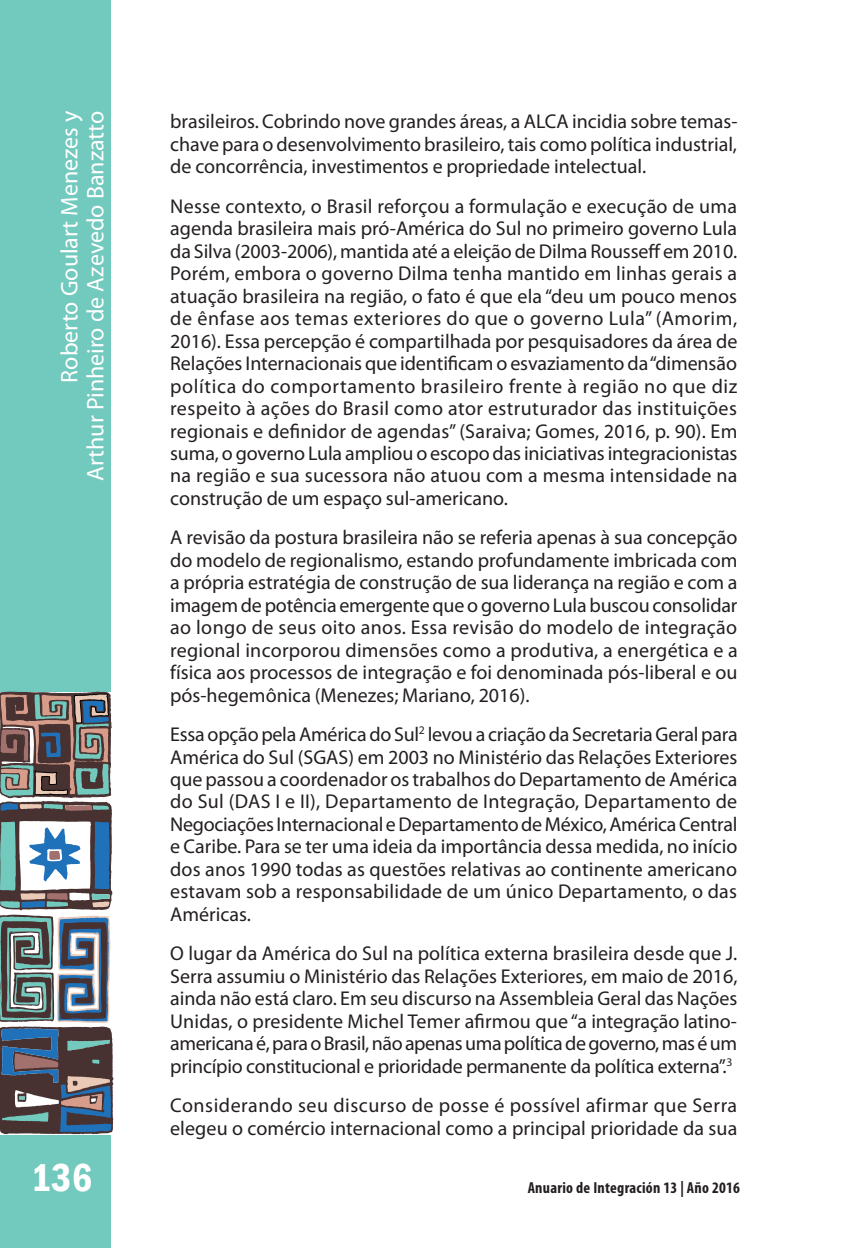
<style>
.page{position:relative;width:851px;height:1248px;background:#fff}
.page>*{position:absolute;margin:0;border:0;box-sizing:border-box;transform-origin:0 0}
.t1{font:600 condensed 40px "Franklin Gothic";color:#fff}
.t2{font:24px/26px "Myriad Pro";color:#fff;text-align:right}
.primerparrafo{font:20px/22.4px "Myriad Pro";letter-spacing:.005em;color:#231f20;text-align:justify}
.t3{font:700 condensed 16px "Myriad Pro";letter-spacing:.015em;color:#231f20}
</style>
<div class="page">
<div style="left:0;top:0;width:111px;height:1247px;background:#72c9bd"></div>
<svg style="left:0;top:691px;width:113px;height:443px;background:#777d84"></svg>
<p class="t2" style="left:56px;top:481px;width:372px;rotate:-90deg">Roberto Goulart Menezes y<br>Arthur Pinheiro de Azevedo Banzatto</p>
<p class="primerparrafo" style="left:170px;top:110px;width:568px">brasileiros. Cobrindo nove grandes áreas, a ALCA incidia sobre temas&shy;chave para o desenvolvimento brasileiro, tais como política industrial, de concorrência, investimentos e propriedade intelectual.</p>
<p class="primerparrafo" style="left:170px;top:195px;width:569px">Nesse contexto, o Brasil reforçou a formulação e execução de uma agenda brasileira mais pró-América do Sul no primeiro governo Lula da Silva (2003-2006), mantida até a eleição de Dilma Rousseff em 2010.<br>Porém, embora o governo Dilma tenha mantido em linhas gerais a atuação brasileira na região, o fato é que ela “deu um pouco menos de ênfase aos temas exteriores do que o governo Lula” (Amorim, 2016). Essa percepção é compartilhada por pesquisadores da área de Relações Internacionais que identificam o esvaziamento da “dimensão política do comportamento brasileiro frente à região no que diz respeito à ações do Brasil como ator estruturador das instituições regionais e definidor de agendas” (Saraiva; Gomes, 2016, p. 90). Em suma, o governo Lula ampliou o escopo das iniciativas integracionistas na região e sua sucessora não atuou com a mesma intensidade na construção de um espaço sul-americano.</p>
<p class="primerparrafo" style="left:170px;top:526px;width:569px">A revisão da postura brasileira não se referia apenas à sua concepção do modelo de regionalismo, estando profundamente imbricada com a própria estratégia de construção de sua liderança na região e com a imagem de potência emergente que o governo Lula buscou consolidar ao longo de seus oito anos. Essa revisão do modelo de integração regional incorporou dimensões como a produtiva, a energética e a física aos processos de integração e foi denominada pós-liberal e ou pós-hegemônica (Menezes; Mariano, 2016).</p>
<p class="primerparrafo" style="left:170px;top:722px;width:569px">Essa opção pela América do Sul<sup>2</sup> levou a criação da Secretaria Geral para América do Sul (SGAS) em 2003 no Ministério das Relações Exteriores que passou a coordenador os trabalhos do Departamento de América do Sul (DAS I e II), Departamento de Integração, Departamento de Negociações Internacional e Departamento de México, América Central e Caribe. Para se ter uma ideia da importância dessa medida, no início dos anos 1990 todas as questões relativas ao continente americano estavam sob a responsabilidade de um único Departamento, o das Américas.</p>
<p class="primerparrafo" style="left:170px;top:941px;width:568px">O lugar da América do Sul na política externa brasileira desde que J.<br>Serra assumiu o Ministério das Relações Exteriores, em maio de 2016, ainda não está claro. Em seu discurso na Assembleia Geral das Nações Unidas, o presidente Michel Temer afirmou que “a integração latino&shy;americana é, para o Brasil, não apenas uma política de governo, mas é um princípio constitucional e prioridade permanente da política externa”.<sup>3</sup></p>
<p class="primerparrafo" style="left:170px;top:1093px;width:568px">Considerando seu discurso de posse é possível afirmar que Serra elegeu o comércio internacional como a principal prioridade da sua</p>
<h1 class="t1" style="left:31px;top:1150px;width:63px">136</h1>
<p class="t3" style="left:527px;top:1177px;width:214px">Anuario de Integración 13 | Año 2016</p>
</div>
